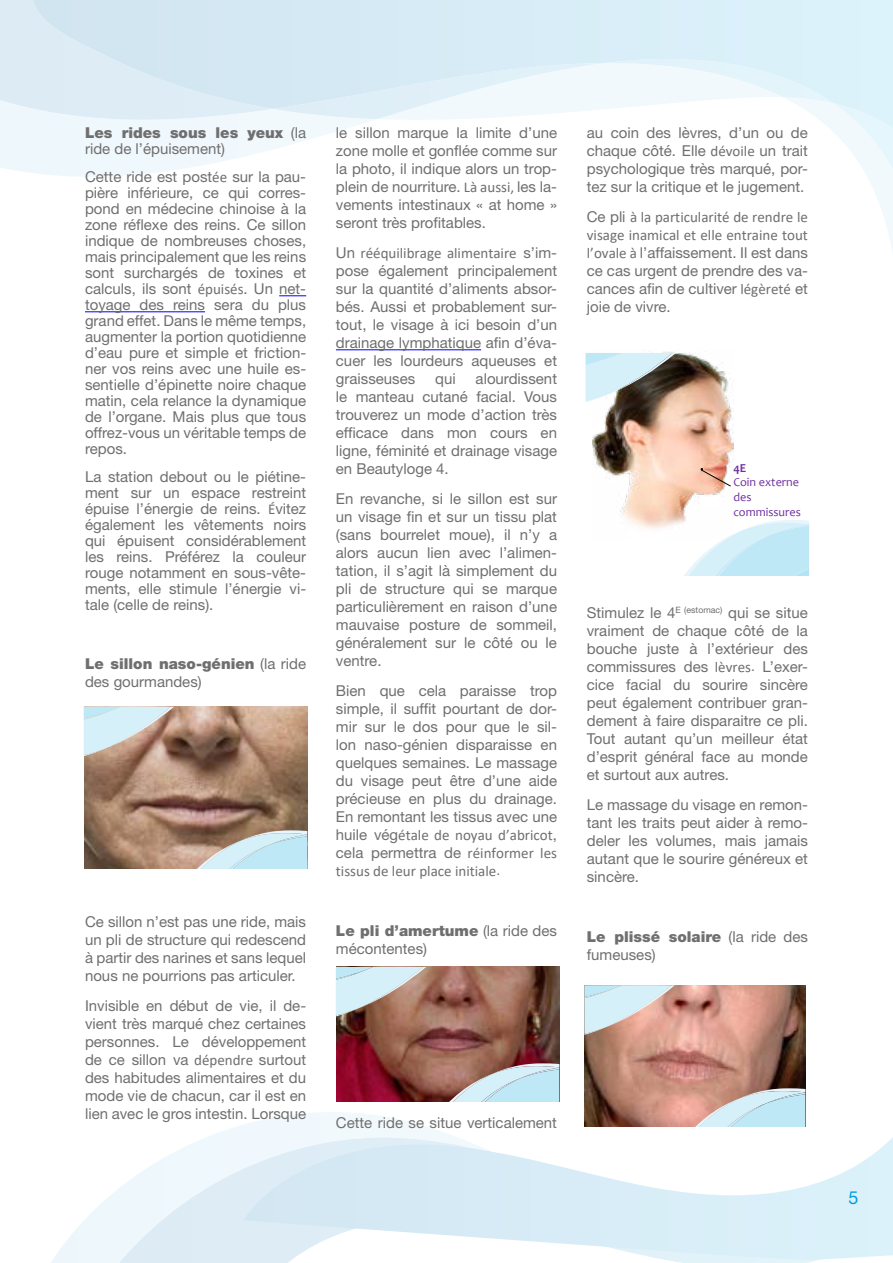
<style>
.page{position:relative;width:893px;height:1263px;background:#fff}
.page>*{position:absolute;margin:0;border:0;box-sizing:border-box;transform-origin:0 0}
.t1{font:18px "Helvetica Neue LT Std";color:#009fe3}
.t2{font:15px/18px "Helvetica Neue LT Std";color:#706f6f;text-align:justify}
.t3{font:15px/18px "Calibri";color:#706f6f}
.t4{font:12.3px "Candara";color:#7030a0}
.t5{font:12.15px/14.7px "Candara";color:#7030a0}
.t6{font:700 12.15px "Candara";color:#7030a0}
.s1{font-weight:900}
.s2{font-family:"Calibri"}
.s3{font-family:"Helvetica Neue LT Std"}
</style>
<div class="page">
<img style="left:95px;top:966px;width:798px;height:294px">
<svg style="left:279px;top:295px;width:27px;height:1px"></svg>
<hr style="left:85px;top:311px;width:120px;height:1px;background:#00f">
<hr style="left:336px;top:349px;width:145px;height:1px;background:#00f">
<svg style="left:84px;top:707px;width:223px;height:161px;background:#a78e7e"></svg>
<img style="left:336px;top:967px;width:223px;height:134px">
<svg style="left:586px;top:353px;width:223px;height:223px"></svg>
<svg style="left:582px;top:985px;width:226px;height:141px;background:#ba958a"></svg>
<p class="t2" style="left:85px;top:125px;width:223px;line-height:16px"><span class="s1">Les rides sous les yeux</span> (la ride de l’épuisement)</p>
<p class="t2" style="left:85px;top:169px;width:223px;line-height:16px">Cette ride est post<span class="s2">ée</span> sur la pau&shy;pière inférieure, ce qui corres&shy;pond en médecine chinoise à la zone réflexe des reins. Ce sillon indique de nombreuses choses, mais principalement que les reins sont surchargés de toxines et calculs, ils sont <span class="s2">épuisés</span>. Un net&shy;toyage des reins sera du plus grand effet. Dans le même temps, augmenter la portion quotidienne d’eau pure et simple et friction&shy;ner vos reins avec une huile es&shy;sentielle d’épinette noire chaque matin, cela relance la dynamique de l’organe. Mais plus que tous offrez-vous un véritable temps de repos.</p>
<p class="t2" style="left:85px;top:469px;width:223px;line-height:16px">La station debout ou le piétine&shy;ment sur un espace restreint épuise l’énergie de reins. <span class="s2">É</span>vitez également les vêtements noirs qui épuisent considérablement les reins. Préférez la couleur rouge notamment en sous-vête&shy;ments, elle stimule l’énergie vi&shy;tale (celle de reins).</p>
<p class="t2" style="left:85px;top:654px;width:223px"><span class="s1">Le sillon naso-génien</span> (la ride des gourmandes)</p>
<p class="t2" style="left:85px;top:912px;width:223px">Ce sillon n’est pas une ride, mais un pli de structure qui redescend à partir des narines et sans lequel nous ne pourrions pas articuler.</p>
<p class="t2" style="left:85px;top:996px;width:223px">Invisible en début de vie, il de&shy;vient très marqué chez certaines personnes. Le développement de ce sillon va <span class="s2">dépendre</span> surtout des habitudes alimentaires et du mode vie de chacun, car il est en lien avec le gros intestin. Lorsque</p>
<p class="t2" style="left:336px;top:124px;width:223px">le sillon marque la limite d’une zone molle et gonflée comme sur la photo, il indique alors un trop&shy;plein de nourriture. <span class="s2">Là aussi,</span> les la&shy;vements intestinaux « at home » seront très profitables.</p>
<p class="t3" style="left:336px;top:244px;width:223px"><span class="s3">Un</span> rééquilibrage alimentaire <span class="s3">s’im-</span></p>
<p class="t2" style="left:336px;top:262px;width:223px">pose également principalement sur la quantité d’aliments absor&shy;bés. Aussi et probablement sur&shy;tout, le visage à ici besoin d’un drainage lymphatique afin d’éva&shy;cuer les lourdeurs aqueuses et graisseuses</p>
<p class="t2" style="left:336px;top:370px;width:223px;text-indent:140px">alourdissent le manteau cutané facial. Vous trouverez un mode d’action très efficace dans mon cours en ligne, féminité et drainage visage en Beautyloge 4.</p>
<p class="t2" style="left:336px;top:490px;width:223px">En revanche, si le sillon est sur un visage fin et sur un tissu plat (sans bourrelet moue), il n’y a alors aucun lien avec l’alimen&shy;tation, il s’agit là simplement du pli de structure qui se marque particulièrement en raison d’une mauvaise posture de sommeil, généralement sur le côté ou le ventre.</p>
<p class="t2" style="left:336px;top:682px;width:223px">Bien que cela paraisse trop simple, il suffit pourtant de dor&shy;mir sur le dos pour que le sil&shy;lon naso-génien disparaisse en quelques semaines. Le massage du visage peut être d’une aide précieuse en plus du drainage.<br>En remontant les tissus avec une</p>
<p class="t3" style="left:336px;top:826px;width:223px"><span class="s3">huile vég</span>étale de noyau d’abricot<span class="s3">,</span></p>
<p class="t2" style="left:336px;top:844px;width:223px">cela permettra de <span class="s2">réinformer les</span></p>
<p class="t3" style="left:336px;top:862px;width:166px">tissus de leur place initiale.</p>
<p class="t2" style="left:435px;top:370px;width:22px">qui</p>
<p class="t2" style="left:336px;top:922px;width:223px"><span class="s1">Le pli d’amertume</span> (la ride des mécontentes)</p>
<p class="t2" style="left:587px;top:124px;width:223px">au coin des lèvres, d’un ou de chaque côté. Elle <span class="s2">dévoile</span> un trait psychologique très marqué, por&shy;tez sur la critique et le jugement.</p>
<p class="t3" style="left:587px;top:208px;width:223px"><span class="s3">Ce pli</span> à la particularité de rendre le visage inamical et elle entraine tout</p>
<p class="t2" style="left:587px;top:244px;width:223px"><span class="s2">l’ovale à</span> l’affaissement. Il est dans ce cas urgent de prendre des va&shy;cances afin de cultiver <span class="s2">légèreté</span> et joie de vivre.</p>
<p class="t6" style="left:733px;top:460px;width:14px">4E</p>
<p class="t4" style="left:733px;top:475px;width:67px">Coin externe</p>
<p class="t5" style="left:733px;top:490px;width:69px">des commissures</p>
<p class="t2" style="left:587px;top:604px;width:223px">Stimulez le 4<sup>E</sup> <sup>(estomac)</sup> qui se situe vraiment de chaque côté de la bouche juste à l’extérieur des commissures des <span class="s2">lèvres.</span> L’exer&shy;cice facial du sourire sincère peut également contribuer gran&shy;dement à faire disparaitre ce pli.<br>Tout autant qu’un meilleur état d’esprit général face au monde et surtout aux autres.</p>
<p class="t2" style="left:587px;top:796px;width:223px">Le massage du visage en remon&shy;tant les traits peut aider à remo&shy;deler les volumes, mais jamais autant que le sourire généreux et sincère.</p>
<p class="t2" style="left:587px;top:928px;width:223px"><span class="s1">Le plissé solaire</span> (la ride des fumeuses)</p>
<p class="t2" style="left:336px;top:1114px;width:223px">Cette ride se situe verticalement</p>
<p class="t1" style="left:848px;top:1187px;width:12px">5</p>
</div>
